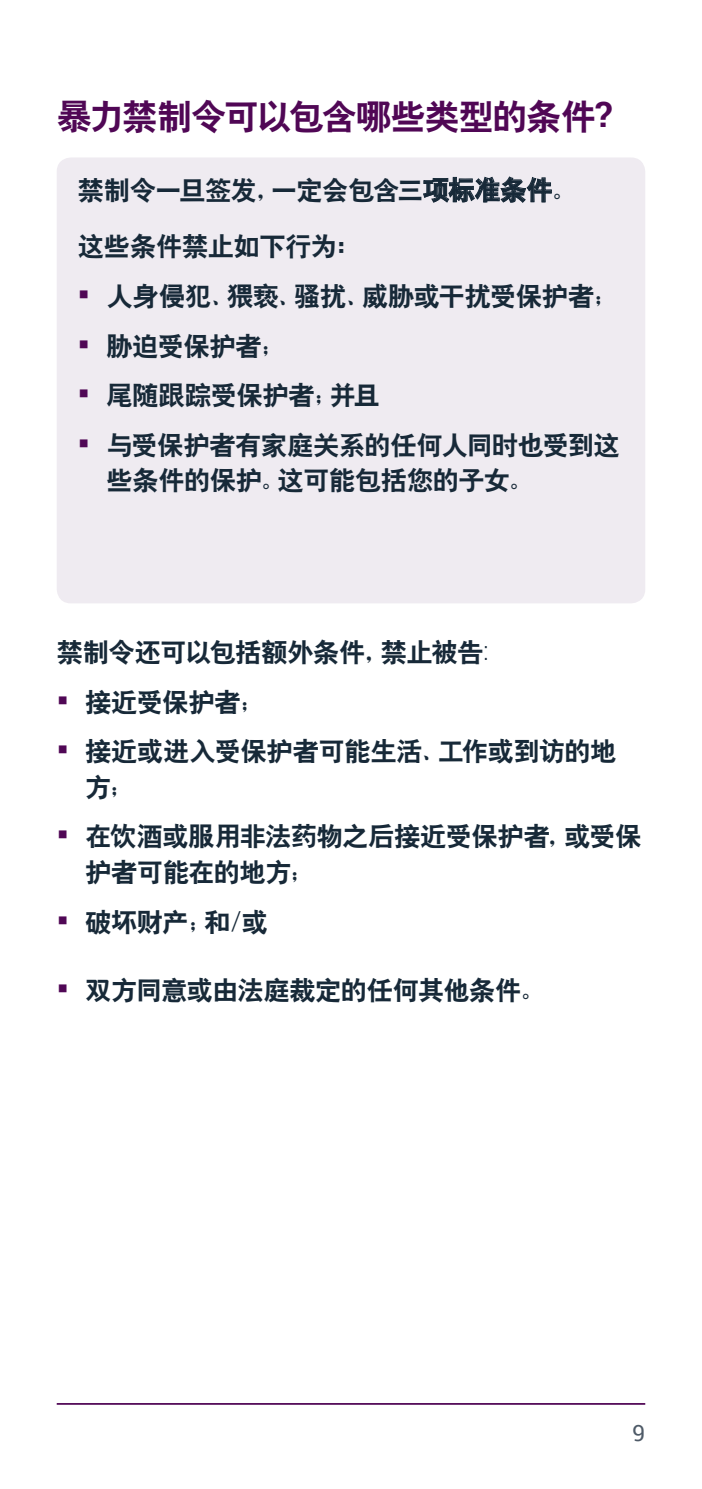
<style>
.page{position:relative;width:702px;height:1489px;background:#fff}
.page>*{position:absolute;margin:0;border:0;box-sizing:border-box;transform-origin:0 0}
.H1{font:35px "Heiti CSEG";letter-spacing:-.03em;color:#500755}
.t1{font:26.25px/35.5px "Heiti CSEG";letter-spacing:-.02em;color:#172938}
.t2{font:22.5px "Roboto";color:#4e5a67}
.s1{font-family:"Roboto Slab";font-weight:700}
.s2{color:#500755}
.s3{font-family:"Roboto";font-weight:300}
</style>
<div class="page">
<div style="left:57px;top:157px;width:588px;height:446px;background:#efebf1;border-radius:14px"></div>
<svg style="left:423px;top:176px;width:129px;height:27px"></svg>
<hr style="left:57px;top:1402px;width:588px;height:2px;background:#500755">
<p class="H1" style="left:57px;top:99px;width:557px">暴力禁制令可以包含哪些类型的条件<span class="s1">?</span></p>
<p class="t1" style="left:78px;top:161px;width:500px;line-height:56.8px">禁制令一旦签发，一定会包含三项标准条件。这些条件禁止如下行为:</p>
<p class="t1" style="left:78px;top:278px;width:541px"><span class="s2">▪</span> 人身侵犯、猥亵、骚扰、威胁或干扰受保护者；</p>
<p class="t1" style="left:78px;top:328px;width:209px"><span class="s2">▪</span> 胁迫受保护者；</p>
<p class="t1" style="left:78px;top:377px;width:303px"><span class="s2">▪</span> 尾随跟踪受保护者；并且</p>
<p class="t1" style="left:106px;top:427px;width:515px;text-indent:-28px"><span class="s2">▪</span> 与受保护者有家庭关系的任何人同时也受到这些条件的保护。这可能包括您的子女。</p>
<p class="t1" style="left:57px;top:634px;width:433px">禁制令还可以包括额外条件，禁止被告<span class="s3">:</span></p>
<p class="t1" style="left:57px;top:684px;width:209px"><span class="s2">▪</span> 接近受保护者；</p>
<p class="t1" style="left:85px;top:733px;width:533px;text-indent:-28px"><span class="s2">▪</span> 接近或进入受保护者可能生活、工作或到访的地方；</p>
<p class="t1" style="left:85px;top:818px;width:558px;text-indent:-28px"><span class="s2">▪</span> 在饮酒或服用非法药物之后接近受保护者，或受保护者可能在的地方；</p>
<p class="t1" style="left:57px;top:903px;width:213px"><span class="s2">▪</span> 破坏财产；和<span class="s3">/</span>或</p>
<p class="t1" style="left:57px;top:972px;width:490px"><span class="s2">▪</span> 双方同意或由法庭裁定的任何其他条件。</p>
<p class="t2" style="left:632px;top:1416px;width:14px">9</p>
</div>
